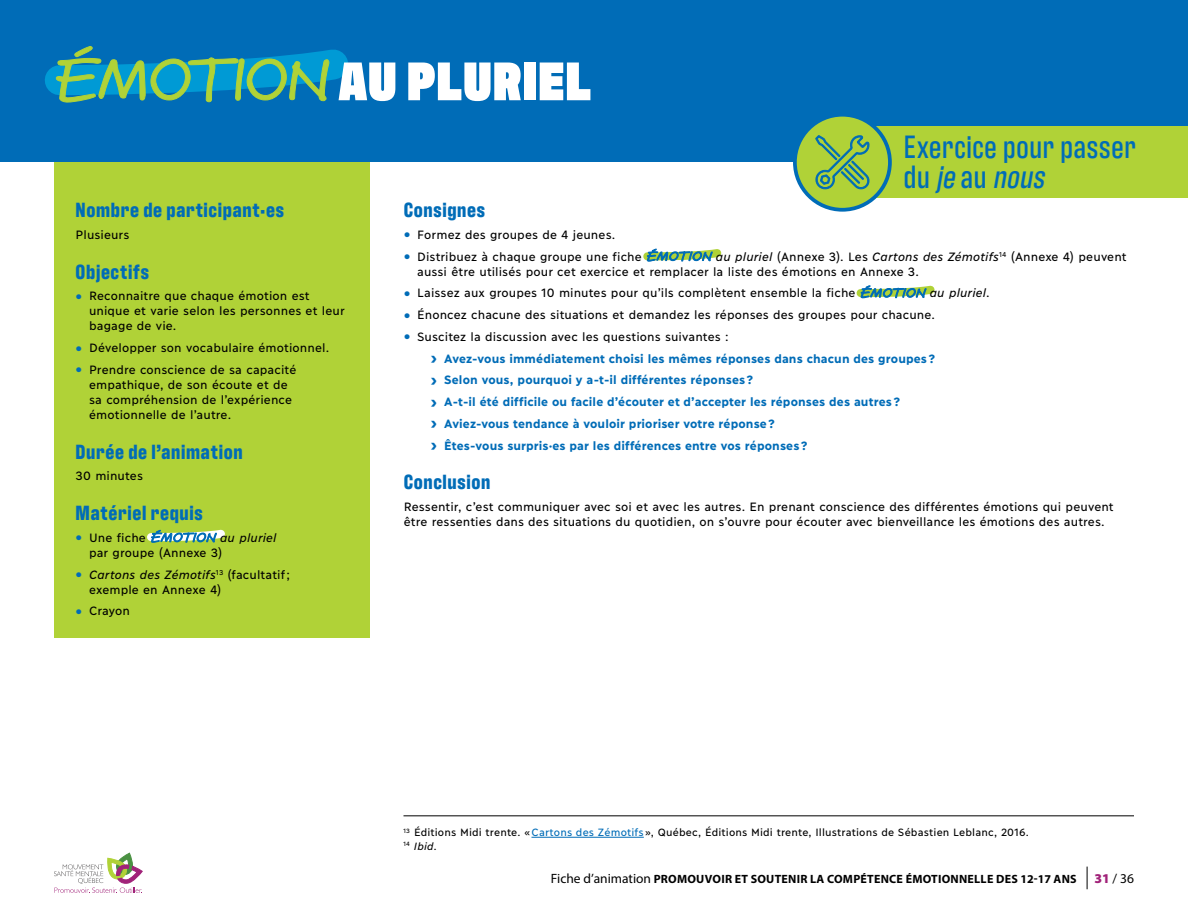
<style>
.page{position:relative;width:1188px;height:918px;background:#fff}
.page>*{position:absolute;margin:0;border:0;box-sizing:border-box;transform-origin:0 0}
.t1{font:800 55.5px "Antarctican Headline";letter-spacing:.025em;color:#fff}
.t2{font:500 33px/30px "Antarctican Headline";letter-spacing:.02em;color:#006cb7}
.t3{font:700 21px "Antarctican Headline";letter-spacing:.03em;color:#006cb7}
.t4{font:13.5px "Myriad Pro";color:#000}
.t5{font:12px/15px "Ilisarniq";letter-spacing:.01em;color:#000}
.t6{font:700 12px/21.8px "Ilisarniq";letter-spacing:.01em;color:#006cb7}
.t7{font:700 12px "Myriad Pro";letter-spacing:.02em;color:#000}
.t8{font:10.5px/13.5px "Ilisarniq";letter-spacing:.01em;color:#000}
.s1{font-family:"Kremlin Pro";font-weight:600;font-stretch:expanded;color:#b0d237}
.s2{font-style:italic}
.s3{font-weight:900;font-size:18px;color:#006cb7}
.s4{font-family:"Kremlin Pro";font-weight:600;font-style:italic;font-stretch:expanded;color:#006cb7}
.s5{font-weight:900;font-size:18px}
.s6{font-weight:400;color:#000}
.s7{font-size:18px}
.s8{color:#006cb7}
.s9{font-weight:400;font-size:13.5px}
.s10{font-weight:900;color:#a12279}
</style>
<div class="page">
<svg style="left:54px;top:853px;width:88px;height:40px"></svg>
<svg style="left:1087px;top:867px;width:1px;height:22px"></svg>
<svg style="left:643px;top:249px;width:79px;height:12px"></svg>
<svg style="left:856px;top:285px;width:79px;height:13px"></svg>
<div style="left:54px;top:156px;width:315px;height:481px;background:#b0d237"></div>
<div style="left:0;top:0;width:1188px;height:162px;background:#006cb7"></div>
<div style="left:827px;top:127px;width:361px;height:71px;background:#b0d237"></div>
<div style="left:795px;top:115px;width:95px;height:95px;background:#b0d237;border-radius:50%"></div>
<div style="left:793px;top:113px;width:99px;height:99px;border:4px solid #006cb7;border-radius:50%"></div>
<svg style="left:815px;top:135px;width:55px;height:55px"></svg>
<svg style="left:45px;top:49px;width:303px;height:46px"></svg>
<svg style="left:147px;top:529px;width:78px;height:13px"></svg>
<hr style="left:404px;top:815px;width:730px;height:1px;background:#000">
<hr style="left:531px;top:837px;width:113px;height:1px;background:#006cb7">
<h1 class="t1" style="left:54px;top:41px;width:538px"><span class="s1">ÉMOTION</span> AU PLURIEL</h1>
<h2 class="t2" style="left:904px;top:129px;width:233px">Exercice pour passer d u <span class="s2">je</span> a u <span class="s2">nous</span></h2>
<h3 class="t3" style="left:76px;top:195px;width:210px">Nombre de participant·es</h3>
<p class="t5" style="left:76px;top:226px;width:55px">Plusieurs</p>
<h3 class="t3" style="left:76px;top:256px;width:75px">Objectifs</h3>
<p class="t5" style="left:89px;top:288px;width:257px;text-indent:-14px"><span class="s3">•</span> Reconnaitre que chaque émotion est unique et varie selon les personnes et leur bagage de vie.</p>
<p class="t5" style="left:76px;top:340px;width:255px"><span class="s3">•</span> Développer son vocabulaire émotionnel.</p>
<p class="t5" style="left:89px;top:361px;width:209px;text-indent:-14px"><span class="s3">•</span> Prendre conscience de sa capacité empathique, de son écoute et de sa compréhension de l’expérience émotionnelle de l’autre.</p>
<h3 class="t3" style="left:76px;top:436px;width:169px">Durée de l’animation</h3>
<p class="t5" style="left:76px;top:468px;width:69px">30 minutes</p>
<h3 class="t3" style="left:76px;top:498px;width:129px">Matériel requis</h3>
<p class="t5" style="left:89px;top:529px;width:189px;text-indent:-14px"><span class="s3">•</span> Une fiche <span class="s4">ÉMOTION</span> <span class="s2">au pluriel </span>par groupe (Annexe 3)</p>
<p class="t5" style="left:89px;top:566px;width:203px;text-indent:-14px"><span class="s3">•</span> <span class="s2">Cartons des Zémotifs</span><sup>13</sup> (facultatif ; exemple en Annexe 4)</p>
<p class="t5" style="left:76px;top:603px;width:56px"><span class="s3">•</span> Crayon</p>
<h3 class="t3" style="left:404px;top:195px;width:83px">Consignes</h3>
<p class="t5" style="left:404px;top:226px;width:213px"><span class="s3">•</span> Formez des groupes de 4 jeunes.</p>
<p class="t5" style="left:417px;top:248px;width:711px;text-indent:-13px"><span class="s3">•</span> Distribuez à chaque groupe une fiche <span class="s4">ÉMOTION</span> <span class="s2">au pluriel</span> (Annexe 3). Les <span class="s2">Cartons des Zémotifs</span><sup>14</sup> (Annexe 4) peuvent aussi être utilisés pour cet exercice et remplacer la liste des émotions en Annexe 3.</p>
<p class="t5" style="left:404px;top:285px;width:587px"><span class="s3">•</span> Laissez aux groupes 10 minutes pour qu’ils complètent ensemble la fiche <span class="s4">ÉMOTION</span> <span class="s2">au pluriel</span>.</p>
<p class="t5" style="left:404px;top:307px;width:533px"><span class="s3">•</span> Énoncez chacune des situations et demandez les réponses des groupes pour chacune.</p>
<p class="t6" style="left:431px;top:325px;width:506px;text-indent:-27px"><span class="s5">•</span> <span class="s6">Suscitez la discussion avec les questions suivantes :<br></span><span class="s7">›</span> Avez-vous immédiatement choisi les mêmes réponses dans chacun des groupes ? <span class="s7">›</span> Selon vous, pourquoi y a-t-il différentes réponses ?<br><span class="s7">›</span> A-t-il été difficile ou facile d’écouter et d’accepter les réponses des autres ?<br><span class="s7">›</span> Aviez-vous tendance à vouloir prioriser votre réponse ?<br><span class="s7">›</span> Êtes-vous surpris·es par les différences entre vos réponses ?</p>
<h3 class="t3" style="left:404px;top:467px;width:88px">Conclusion</h3>
<p class="t5" style="left:404px;top:499px;width:712px">Ressentir, c’est communiquer avec soi et avec les autres. En prenant conscience des différentes émotions qui peuvent être ressenties dans des situations du quotidien, on s’ouvre pour écouter avec bienveillance les émotions des autres.</p>
<p class="t8" style="left:403px;top:825px;width:627px"><sup>13</sup> Éditions Midi trente. « <span class="s8">Cartons des Zémotifs</span> », Québec, Éditions Midi trente, Illustrations de Sébastien Leblanc, 2016.<br><sup>14</sup> <span class="s2">Ibid.</span></p>
<p class="t7" style="left:551px;top:871px;width:527px"><span class="s9">Fiche d’animation</span> PROMOUVOIR ET SOUTENIR LA COMPÉTENCE ÉMOTIONNELLE DES 12-17 ANS</p>
<p class="t4" style="left:1094px;top:870px;width:41px"><span class="s10">31</span> / 36</p>
</div>
